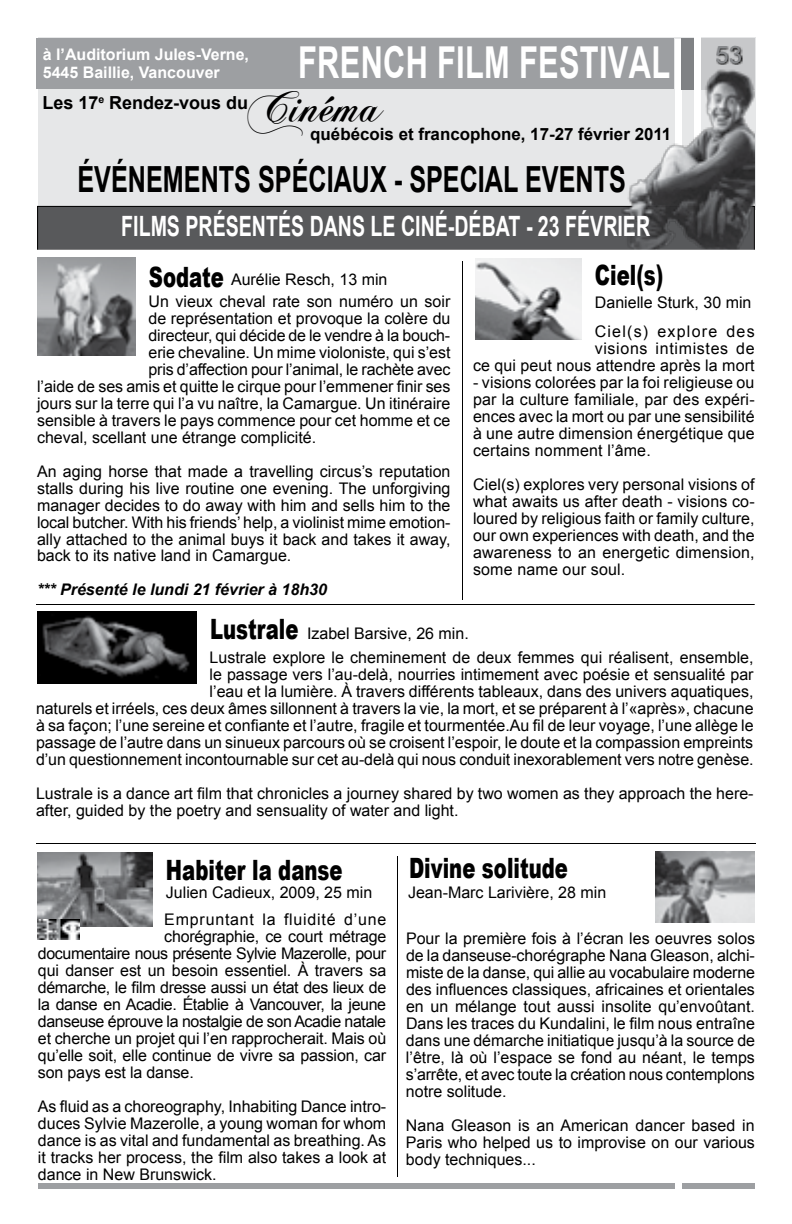
<style>
.page{position:relative;width:792px;height:1224px;background:#fff}
.page>*{position:absolute;margin:0;border:0;box-sizing:border-box;transform-origin:0 0}
.t1{font:48px "Chopin Script";color:#000}
.t2{font:700 44px "Arial";letter-spacing:.01em;color:#fff;scale:.7 1}
.t3{font:700 36px "Arial";color:#000;scale:.7 1}
.t4{font:700 28px "Arial";color:#fff;scale:.7 1}
.t5{font:900 28px "Arial";color:#000;scale:.7 1}
.t6{font:24px "Arial";color:#888a8d}
.t7{font:700 18px "Arial";color:#000}
.t8{font:700 17px "Arial";color:#000}
.t9{font:16px/17px "Arial";color:#000;text-align:justify}
.t10{font:16px "Arial";letter-spacing:-.025em;color:#000}
.t11{font:16px/17px "Arial";letter-spacing:.04em;color:#000;text-align:right}
.t12{font:700 16px/18px "Arial";color:#fff}
.t13{font:italic 700 16px "Arial";color:#000}
.t14{font:16px "Arial";letter-spacing:.05em;color:#000}
.s1{font-weight:900;font-size:28px}
</style>
<div class="page">
<div style="left:39px;top:38px;width:717px;height:172px;background:#e6e7e8"></div>
<div style="left:38px;top:1142px;width:716px;height:47px;background:#9d9fa2"></div>
<div style="left:36px;top:38px;width:638px;height:51px;background:#9d9fa2"></div>
<div style="left:682px;top:38px;width:72px;height:52px;background:#c7c8ca"></div>
<div style="left:695px;top:37px;width:6px;height:171px;background:#fff"></div>
<div style="left:38px;top:206px;width:716px;height:44px;background:#58595b"></div>
<div style="left:37px;top:206px;width:718px;height:45px;border:1px solid #000"></div>
<div style="left:682px;top:38px;width:12px;height:52px;background:#808285"></div>
<img style="left:604px;top:56px;width:151px;height:194px">
<svg style="left:716px;top:46px;width:27px;height:19px"></svg>
<div style="left:18px;top:250px;width:740px;height:933px;background:#fff"></div>
<img style="left:37px;top:257px;width:99px;height:99px">
<img style="left:37px;top:852px;width:116px;height:75px">
<img style="left:475px;top:258px;width:107px;height:82px">
<img style="left:38px;top:611px;width:159px;height:72px">
<img style="left:37px;top:919px;width:42px;height:20px">
<hr style="left:36px;top:604px;width:719px;height:1px;background:#000">
<hr style="left:36px;top:843px;width:720px;height:1px;background:#000">
<hr style="left:462px;top:261px;width:1px;height:339px;background:#000">
<hr style="left:397px;top:856px;width:1px;height:321px;background:#000">
<img style="left:655px;top:851px;width:100px;height:71px">
<h2 class="t2" style="left:298px;top:33px;width:533px">French Film Festival</h2>
<p class="t12" style="left:43px;top:46px;width:208px">à l’Auditorium Jules-Verne,<br>5445 Baillie, Vancouver</p>
<p class="t7" style="left:42px;top:90px;width:207px">Les 17<sup>e</sup> Rendez-vous du</p>
<h1 class="t1" style="left:248px;top:76px;width:137px">Cinéma</h1>
<p class="t8" style="left:310px;top:123px;width:363px">québécois et francophone, 17-27 février 2011</p>
<h3 class="t3" style="left:77px;top:155px;width:785px">événements spéciaux - special events</h3>
<h3 class="t4" style="left:121px;top:208px;width:748px">fi lms présentés dans le ci né-débat - 23 févri er</h3>
<h3 class="t6" style="left:716px;top:39px;width:28px">53</h3>
<p class="t9" style="left:149px;top:271px;width:240px"><span class="s1">Sodate</span> Aurélie Resch, 13 min</p>
<p class="t9" style="left:148px;top:293px;width:303px">Un vieux cheval rate son numéro un soir</p>
<p class="t9" style="left:148px;top:310px;width:303px">de représentation et provoque la colère du</p>
<p class="t9" style="left:148px;top:327px;width:303px">directeur, qui décide de le vendre à la bouch-</p>
<p class="t9" style="left:148px;top:344px;width:304px">erie chevaline. Un mime violoniste, qui s’est</p>
<p class="t9" style="left:148px;top:361px;width:303px">pris d’affection pour l’animal, le rachète avec</p>
<p class="t9" style="left:37px;top:378px;width:415px">l’aide de ses amis et quitte le cirque pour l’emmener finir ses</p>
<p class="t9" style="left:37px;top:395px;width:415px">jours sur la terre qui l’a vu naître, la Camargue. Un itinéraire</p>
<p class="t9" style="left:37px;top:412px;width:415px">sensible à travers le pays commence pour cet homme et ce</p>
<p class="t9" style="left:37px;top:429px;width:281px">cheval, scellant une étrange complicité.</p>
<p class="t9" style="left:37px;top:463px;width:415px">An aging horse that made a travelling circus’s reputation stalls during his live routine one evening. The unforgiving manager decides to do away with him and sells him to the local butcher. With his friends’ help, a violinist mime emotion&shy;ally attached to the animal buys it back and takes it away, back to its native land in Camargue.</p>
<p class="t13" style="left:37px;top:579px;width:291px">*** Présenté le lundi 21 février à 18h30</p>
<h3 class="t5" style="left:595px;top:255px;width:99px">Ciel(s)</h3>
<p class="t9" style="left:595px;top:294px;width:158px">Danielle Sturk, 30 min</p>
<p class="t11" style="left:473px;top:323px;width:283px">Ciel(s) explore des<br>visions intimistes de<br>ce qui peut nous attendre après la mort</p>
<p class="t9" style="left:473px;top:374px;width:283px">- visions colorées par la foi religieuse ou par la culture familiale, par des expéri&shy;ences avec la mort ou par une sensibilité à une autre dimension énergétique que certains nomment l’âme.</p>
<p class="t9" style="left:473px;top:476px;width:283px">Ciel(s) explores very personal visions of what awaits us after death - visions co&shy;loured by religious faith or family culture, our own experiences with death, and the awareness to an energetic dimension, some name our soul.</p>
<p class="t9" style="left:210px;top:625px;width:260px"><span class="s1">Lustrale</span> Izabel Barsive, 26 min.</p>
<p class="t9" style="left:36px;top:649px;width:719px;text-align:right">Lustrale explore le cheminement de deux femmes qui réalisent, ensemble,<br>le passage vers l’au-delà, nourries intimement avec poésie et sensualité par<br>l’eau et la lumière. À travers différents tableaux, dans des univers aquatiques,<br>naturels et irréels, ces deux âmes sillonnent à travers la vie, la mort, et se préparent à l’«après», chacune à sa façon; l’une sereine et confiante et l’autre, fragile et tourmentée.Au fil de leur voyage, l’une allège le passage de l’autre dans un sinueux parcours où se croisent l’espoir, le doute et la compassion empreints d’un questionnement incontournable sur cet au-delà qui nous conduit inexorablement vers notre genèse.</p>
<p class="t9" style="left:36px;top:785px;width:719px">Lustrale is a dance art film that chronicles a journey shared by two women as they approach the here&shy;after, guided by the poetry and sensuality of water and light.</p>
<h3 class="t5" style="left:166px;top:850px;width:254px">Habiter la danse</h3>
<p class="t9" style="left:166px;top:884px;width:208px">Julien Cadieux, 2009, 25 min</p>
<p class="t14" style="left:164px;top:909px;width:224px">Empruntant la fluidité d’une</p>
<p class="t9" style="left:164px;top:928px;width:224px">chorégraphie, ce court métrage</p>
<p class="t10" style="left:38px;top:943px;width:350px">documentaire nous présente Sylvie Mazerolle, pour</p>
<p class="t9" style="left:38px;top:962px;width:350px">qui danser est un besoin essentiel. À travers sa</p>
<p class="t10" style="left:38px;top:977px;width:350px">démarche, le film dresse aussi un état des lieux de</p>
<p class="t10" style="left:38px;top:994px;width:350px">la danse en Acadie. Établie à Vancouver, la jeune</p>
<p class="t10" style="left:38px;top:1011px;width:350px">danseuse éprouve la nostalgie de son Acadie natale</p>
<p class="t9" style="left:38px;top:1030px;width:350px">et cherche un projet qui l’en rapprocherait. Mais où</p>
<p class="t9" style="left:38px;top:1047px;width:350px">qu’elle soit, elle continue de vivre sa passion, car</p>
<p class="t9" style="left:38px;top:1064px;width:157px">son pays est la danse.</p>
<p class="t9" style="left:38px;top:1098px;width:350px">As fluid as a choreography, Inhabiting Dance intro&shy;duces Sylvie Mazerolle, a young woman for whom dance is as vital and fundamental as breathing. As it tracks her process, the film also takes a look at dance in New Brunswick.</p>
<h3 class="t5" style="left:409px;top:848px;width:229px">Divine solitude</h3>
<p class="t9" style="left:408px;top:884px;width:200px">Jean-Marc Larivière, 28 min</p>
<p class="t9" style="left:406px;top:930px;width:351px">Pour la première fois à l’écran les oeuvres solos de la danseuse-chorégraphe Nana Gleason, alchi&shy;miste de la danse, qui allie au vocabulaire moderne des influences classiques, africaines et orientales en un mélange tout aussi insolite qu’envoûtant.<br>Dans les traces du Kundalini, le film nous entraîne dans une démarche initiatique jusqu’à la source de l’être, là où l’espace se fond au néant, le temps s’arrête, et avec toute la création nous contemplons notre solitude.</p>
<p class="t9" style="left:406px;top:1117px;width:350px">Nana Gleason is an American dancer based in Paris who helped us to improvise on our various body techniques...</p>
</div>
